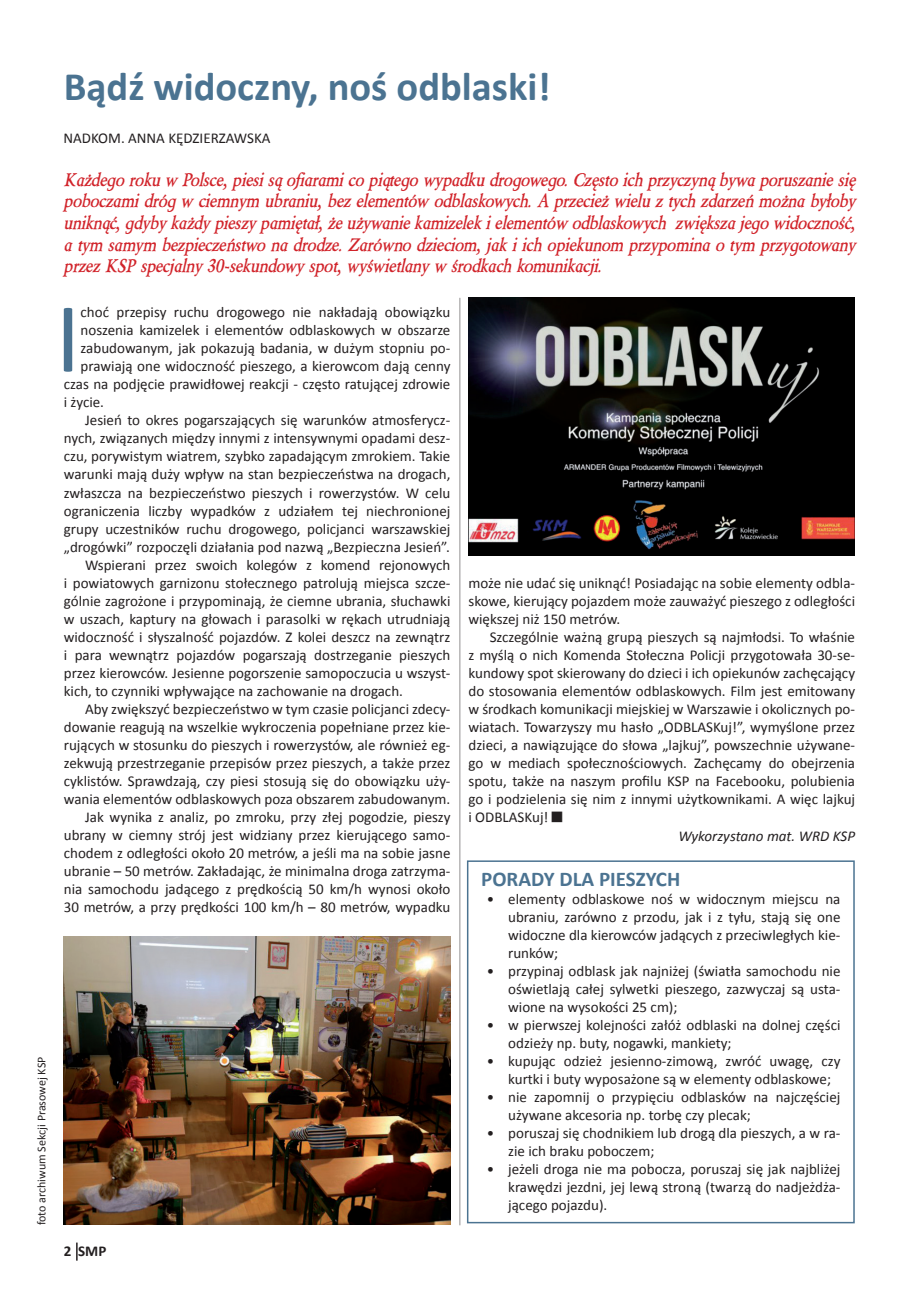
<style>
.page{position:relative;width:919px;height:1289px;background:#fff}
.page>*{position:absolute;margin:0;border:0;box-sizing:border-box;transform-origin:0 0}
.t1{font:100.05px "Calibri";color:#4b7391}
.t2{font:700 40.5px "Calibri";color:#4b7391}
.t3{font:700 21px "Calibri";color:#4b7391}
.t4{font:italic 700 18px/21.6px "Berylium";color:#d1232a;text-align:justify}
.t5{font:15px/18px "Calibri";color:#231f20;text-align:justify}
.t6{font:italic 15px "Calibri";color:#231f20}
.t7{font:700 15px "Calibri";color:#231f20}
.t8{font:12px "Calibri";color:#231f20}
</style>
<div class="page">
<svg style="left:76px;top:1242px;width:2px;height:18px"></svg>
<hr style="left:459px;top:298px;width:1px;height:927px;background:#231f20">
<img style="left:468px;top:297px;width:386px;height:258px">
<div style="left:467px;top:860px;width:387px;height:363px;border:2px solid #4b7391"></div>
<img style="left:64px;top:936px;width:386px;height:288px">
<p class="t8" style="left:34px;top:1225px;width:170px;rotate:-90deg">foto archiwum Sekcji Prasowej KSP</p>
<h2 class="t2" style="left:64px;top:61px;width:488px">Bądź widoczny, noś odblaski!</h2>
<p class="t5" style="left:64px;top:129px;width:208px">NADKOM. ANNA KĘDZIERZAWSKA</p>
<p class="t4" style="left:64px;top:169px;width:793px">Każdego roku w Polsce, piesi są ofiarami co piątego wypadku drogowego. Często ich przyczyną bywa poruszanie się poboczami dróg w ciemnym ubraniu, bez elementów odblaskowych. A przecież wielu z tych zdarzeń można byłoby uniknąć, gdyby każdy pieszy pamiętał, że używanie kamizelek i elementów odblaskowych zwiększa jego widoczność, a tym samym bezpieczeństwo na drodze. Zarówno dzieciom, jak i ich opiekunom przypomina o tym przygotowany przez KSP specjalny 30-sekundowy spot, wyświetlany w środkach komunikacji.</p>
<h1 class="t1" style="left:55px;top:275px;width:27px">I</h1>
<p class="t5" style="left:81px;top:303px;width:371px">choć przepisy ruchu drogowego nie nakładają obowiązku</p>
<p class="t5" style="left:81px;top:321px;width:371px">noszenia kamizelek i elementów odblaskowych w obszarze</p>
<p class="t5" style="left:81px;top:339px;width:371px">zabudowanym, jak pokazują badania, w dużym stopniu po-</p>
<p class="t5" style="left:81px;top:357px;width:371px">prawiają one widoczność pieszego, a kierowcom dają cenny</p>
<p class="t5" style="left:64px;top:375px;width:388px">czas na podjęcie prawidłowej reakcji - często ratującej zdrowie</p>
<p class="t5" style="left:64px;top:393px;width:42px">i życie.</p>
<p class="t5" style="left:85px;top:411px;width:367px">Jesień to okres pogarszających się warunków atmosferycz-</p>
<p class="t5" style="left:64px;top:429px;width:388px">nych, związanych między innymi z intensywnymi opadami desz-</p>
<p class="t5" style="left:64px;top:447px;width:388px">czu, porywistym wiatrem, szybko zapadającym zmrokiem. Takie</p>
<p class="t5" style="left:64px;top:465px;width:388px">warunki mają duży wpływ na stan bezpieczeństwa na drogach,</p>
<p class="t5" style="left:64px;top:483px;width:388px">zwłaszcza na bezpieczeństwo pieszych i rowerzystów. W celu</p>
<p class="t5" style="left:64px;top:501px;width:388px">ograniczenia liczby wypadków z udziałem tej niechronionej</p>
<p class="t5" style="left:64px;top:519px;width:388px">grupy uczestników ruchu drogowego, policjanci warszawskiej</p>
<p class="t5" style="left:64px;top:537px;width:387px">„drogówki” rozpoczęli działania pod nazwą „Bezpieczna Jesień”.</p>
<p class="t5" style="left:85px;top:555px;width:367px">Wspierani przez swoich kolegów z komend rejonowych</p>
<p class="t5" style="left:64px;top:573px;width:388px">i powiatowych garnizonu stołecznego patrolują miejsca szcze-</p>
<p class="t5" style="left:64px;top:591px;width:388px">gólnie zagrożone i przypominają, że ciemne ubrania, słuchawki</p>
<p class="t5" style="left:64px;top:609px;width:388px">w uszach, kaptury na głowach i parasolki w rękach utrudniają</p>
<p class="t5" style="left:64px;top:627px;width:388px">widoczność i słyszalność pojazdów. Z kolei deszcz na zewnątrz</p>
<p class="t5" style="left:64px;top:645px;width:388px">i para wewnątrz pojazdów pogarszają dostrzeganie pieszych</p>
<p class="t5" style="left:64px;top:663px;width:388px">przez kierowców. Jesienne pogorszenie samopoczucia u wszyst-</p>
<p class="t5" style="left:64px;top:681px;width:340px">kich, to czynniki wpływające na zachowanie na drogach.</p>
<p class="t5" style="left:85px;top:699px;width:367px">Aby zwiększyć bezpieczeństwo w tym czasie policjanci zdecy-</p>
<p class="t5" style="left:64px;top:717px;width:388px">dowanie reagują na wszelkie wykroczenia popełniane przez kie-</p>
<p class="t5" style="left:64px;top:735px;width:388px">rujących w stosunku do pieszych i rowerzystów, ale również eg-</p>
<p class="t5" style="left:64px;top:753px;width:388px">zekwują przestrzeganie przepisów przez pieszych, a także przez</p>
<p class="t5" style="left:64px;top:771px;width:388px">cyklistów. Sprawdzają, czy piesi stosują się do obowiązku uży-</p>
<p class="t5" style="left:64px;top:789px;width:388px">wania elementów odblaskowych poza obszarem zabudowanym.</p>
<p class="t5" style="left:85px;top:807px;width:367px">Jak wynika z analiz, po zmroku, przy złej pogodzie, pieszy</p>
<p class="t5" style="left:64px;top:825px;width:388px">ubrany w ciemny strój jest widziany przez kierującego samo-</p>
<p class="t5" style="left:64px;top:843px;width:388px">chodem z odległości około 20 metrów, a jeśli ma na sobie jasne</p>
<p class="t5" style="left:64px;top:861px;width:388px">ubranie – 50 metrów. Zakładając, że minimalna droga zatrzyma-</p>
<p class="t5" style="left:64px;top:879px;width:388px">nia samochodu jadącego z prędkością 50 km/h wynosi około</p>
<p class="t5" style="left:64px;top:897px;width:388px">30 metrów, a przy prędkości 100 km/h – 80 metrów, wypadku</p>
<p class="t7" style="left:64px;top:1241px;width:44px">2 SMP</p>
<p class="t5" style="left:468px;top:573px;width:388px">może nie udać się uniknąć! Posiadając na sobie elementy odbla&shy;skowe, kierujący pojazdem może zauważyć pieszego z odległości większej niż 150 metrów.</p>
<p class="t5" style="left:468px;top:627px;width:388px;text-indent:21px">Szczególnie ważną grupą pieszych są najmłodsi. To właśnie z myślą o nich Komenda Stołeczna Policji przygotowała 30-se&shy;kundowy spot skierowany do dzieci i ich opiekunów zachęcający do stosowania elementów odblaskowych. Film jest emitowany w środkach komunikacji miejskiej w Warszawie i okolicznych po&shy;wiatach. Towarzyszy mu hasło „ODBLASKuj!”, wymyślone przez dzieci, a nawiązujące do słowa „lajkuj”, powszechnie używane&shy;go w mediach społecznościowych. Zachęcamy do obejrzenia spotu, także na naszym profilu KSP na Facebooku, polubienia go i podzielenia się nim z innymi użytkownikami. A więc lajkuj i ODBLASKuj!</p>
<p class="t6" style="left:678px;top:826px;width:178px">Wykorzystano mat. WRD KSP</p>
<h3 class="t3" style="left:481px;top:865px;width:200px">PORADY DLA PIESZYCH</h3>
<p class="t5" style="left:508px;top:890px;width:334px;text-indent:-21px">• elementy odblaskowe noś w widocznym miejscu na ubraniu, zarówno z przodu, jak i z tyłu, stają się one widoczne dla kierowców jadących z przeciwległych kie&shy;runków;</p>
<p class="t5" style="left:508px;top:962px;width:334px;text-indent:-21px">• przypinaj odblask jak najniżej (światła samochodu nie oświetlają całej sylwetki pieszego, zazwyczaj są usta&shy;wione na wysokości 25 cm);</p>
<p class="t5" style="left:508px;top:1016px;width:334px;text-indent:-21px">• w pierwszej kolejności załóż odblaski na dolnej części odzieży np. buty, nogawki, mankiety;</p>
<p class="t5" style="left:508px;top:1052px;width:334px;text-indent:-21px">• kupując odzież jesienno-zimową, zwróć uwagę, czy kurtki i buty wyposażone są w elementy odblaskowe;</p>
<p class="t5" style="left:508px;top:1088px;width:334px;text-indent:-21px">• nie zapomnij o przypięciu odblasków na najczęściej używane akcesoria np. torbę czy plecak;</p>
<p class="t5" style="left:508px;top:1124px;width:334px;text-indent:-21px">• poruszaj się chodnikiem lub drogą dla pieszych, a w ra&shy;zie ich braku poboczem;</p>
<p class="t5" style="left:508px;top:1160px;width:334px;text-indent:-21px">• jeżeli droga nie ma pobocza, poruszaj się jak najbliżej krawędzi jezdni, jej lewą stroną (twarzą do nadjeżdża&shy;jącego pojazdu).</p>
</div>
